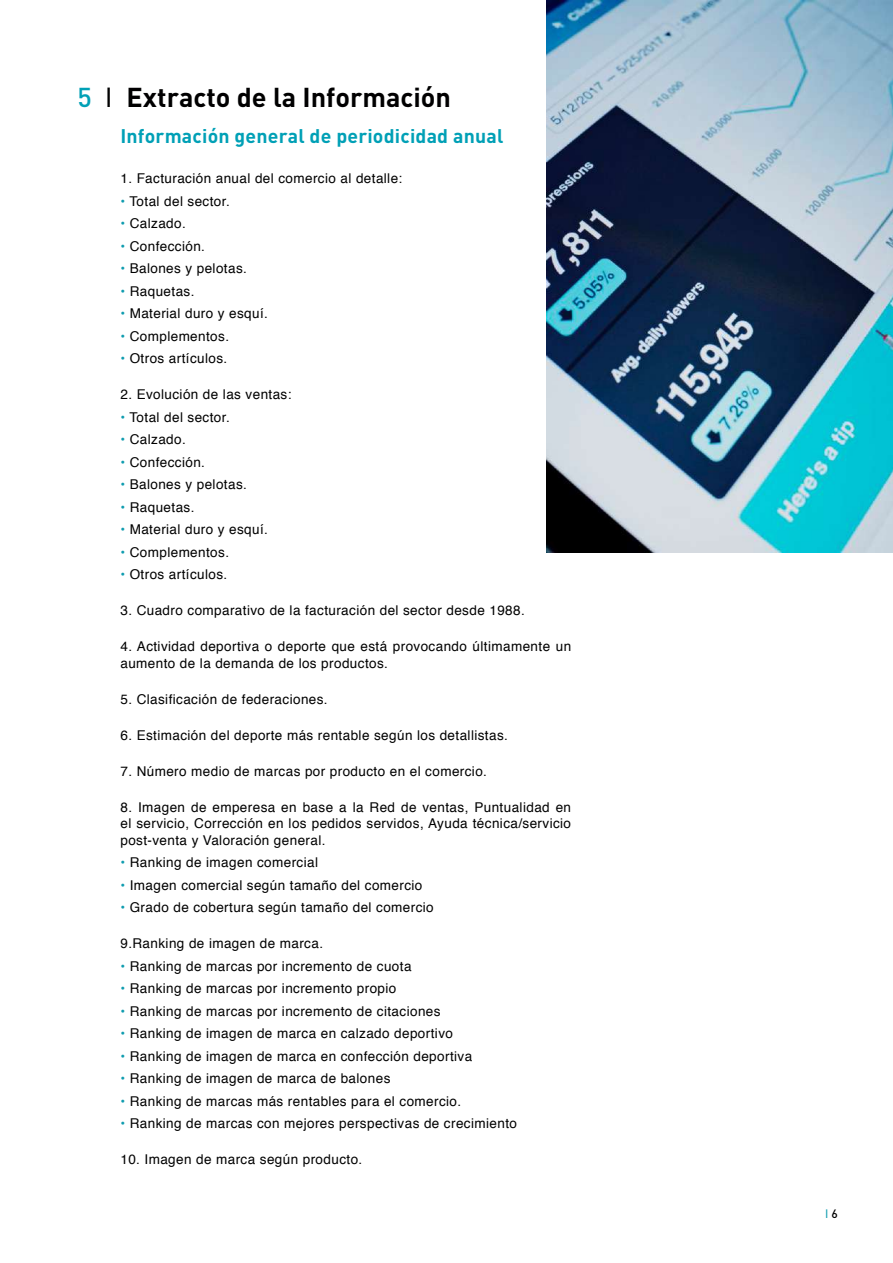
<style>
.page{position:relative;width:893px;height:1263px;background:#fff}
.page>*{position:absolute;margin:0;border:0;box-sizing:border-box;transform-origin:0 0}
.t1{font:700 27px "DIN";color:#010001}
.t2{font:700 19.5px "DIN";letter-spacing:.01em;color:#00a0b6}
.t3{font:13.5px/16.5px "Helvetica";letter-spacing:.03em;color:#000}
.t4{font:12px "Helvetica";color:#0f9caf}
.s1{font-weight:500;color:#00a0b6}
.s2{font-family:"Helvetica";font-weight:400}
.s3{color:#010001}
.s4{color:#0f9caf}
.s5{font-family:"DIN";font-weight:500;color:#010001}
</style>
<div class="page">
<img style="left:546px;top:0;width:347px;height:553px">
<h1 class="t1" style="left:78px;top:80px;width:375px"><span class="s1">5</span> <span class="s2">l</span> Extracto de la Información</h1>
<h2 class="t2" style="left:120px;top:123px;width:384px">Información general de periodicidad anual</h2>
<p class="t3" style="left:120px;top:170px;width:283px"><span class="s3">1.</span> Facturación anual del comercio al detalle:</p>
<p class="t3" style="left:120px;top:193px;width:111px"><span class="s4">•</span> Total del sector.</p>
<p class="t3" style="left:120px;top:215px;width:67px"><span class="s4">•</span> Calzado.</p>
<p class="t3" style="left:120px;top:238px;width:86px"><span class="s4">•</span> Confección.</p>
<p class="t3" style="left:120px;top:260px;width:128px"><span class="s4">•</span> Balones y pelotas.</p>
<p class="t3" style="left:120px;top:283px;width:76px"><span class="s4">•</span> Raquetas.</p>
<p class="t3" style="left:120px;top:305px;width:149px"><span class="s4">•</span> Material duro y esquí.</p>
<p class="t3" style="left:120px;top:328px;width:110px"><span class="s4">•</span> Complementos.</p>
<p class="t3" style="left:120px;top:350px;width:108px"><span class="s4">•</span> Otros artículos.</p>
<p class="t3" style="left:120px;top:386px;width:173px"><span class="s3">2.</span> Evolución de las ventas:</p>
<p class="t3" style="left:120px;top:409px;width:111px"><span class="s4">•</span> Total del sector.</p>
<p class="t3" style="left:120px;top:432px;width:67px"><span class="s4">•</span> Calzado.</p>
<p class="t3" style="left:120px;top:454px;width:86px"><span class="s4">•</span> Confección.</p>
<p class="t3" style="left:120px;top:477px;width:128px"><span class="s4">•</span> Balones y pelotas.</p>
<p class="t3" style="left:120px;top:499px;width:76px"><span class="s4">•</span> Raquetas.</p>
<p class="t3" style="left:120px;top:522px;width:149px"><span class="s4">•</span> Material duro y esquí.</p>
<p class="t3" style="left:120px;top:544px;width:110px"><span class="s4">•</span> Complementos.</p>
<p class="t3" style="left:120px;top:567px;width:108px"><span class="s4">•</span> Otros artículos.</p>
<p class="t3" style="left:120px;top:603px;width:406px">3. Cuadro comparativo de la facturación del sector desde 1988.</p>
<p class="t3" style="left:120px;top:639px;width:452px">4. Actividad deportiva o deporte que está provocando últimamente un aumento de la demanda de los productos.</p>
<p class="t3" style="left:120px;top:691px;width:209px">5. Clasificación de federaciones.</p>
<p class="t3" style="left:120px;top:727px;width:389px">6. Estimación del deporte más rentable según los detallistas.</p>
<p class="t3" style="left:120px;top:763px;width:368px">7. Número medio de marcas por producto en el comercio.</p>
<p class="t3" style="left:120px;top:799px;width:452px;text-align:justify">8. Imagen de emperesa en base a la Red de ventas, Puntualidad en el servicio, Corrección en los pedidos servidos, Ayuda técnica/servicio post-venta y Valoración general.</p>
<p class="t3" style="left:120px;top:855px;width:199px"><span class="s4">•</span> Ranking de imagen comercial</p>
<p class="t3" style="left:120px;top:877px;width:303px"><span class="s4">•</span> Imagen comercial según tamaño del comercio</p>
<p class="t3" style="left:120px;top:900px;width:315px"><span class="s4">•</span> Grado de cobertura según tamaño del comercio</p>
<p class="t3" style="left:120px;top:936px;width:204px">9.Ranking de imagen de marca.</p>
<p class="t3" style="left:120px;top:958px;width:293px"><span class="s4">•</span> Ranking de marcas por incremento de cuota</p>
<p class="t3" style="left:120px;top:981px;width:278px"><span class="s4">•</span> Ranking de marcas por incremento propio</p>
<p class="t3" style="left:120px;top:1003px;width:322px"><span class="s4">•</span> Ranking de marcas por incremento de citaciones</p>
<p class="t3" style="left:120px;top:1026px;width:334px"><span class="s4">•</span> Ranking de imagen de marca en calzado deportivo</p>
<p class="t3" style="left:120px;top:1048px;width:353px"><span class="s4">•</span> Ranking de imagen de marca en confección deportiva</p>
<p class="t3" style="left:120px;top:1071px;width:271px"><span class="s4">•</span> Ranking de imagen de marca de balones</p>
<p class="t3" style="left:120px;top:1093px;width:342px"><span class="s4">•</span> Ranking de marcas más rentables para el comercio.</p>
<p class="t3" style="left:120px;top:1116px;width:398px"><span class="s4">•</span> Ranking de marcas con mejores perspectivas de crecimiento</p>
<p class="t3" style="left:120px;top:1152px;width:243px">10. Imagen de marca según producto.</p>
<p class="t4" style="left:826px;top:1204px;width:14px">l <span class="s5">6</span></p>
</div>
